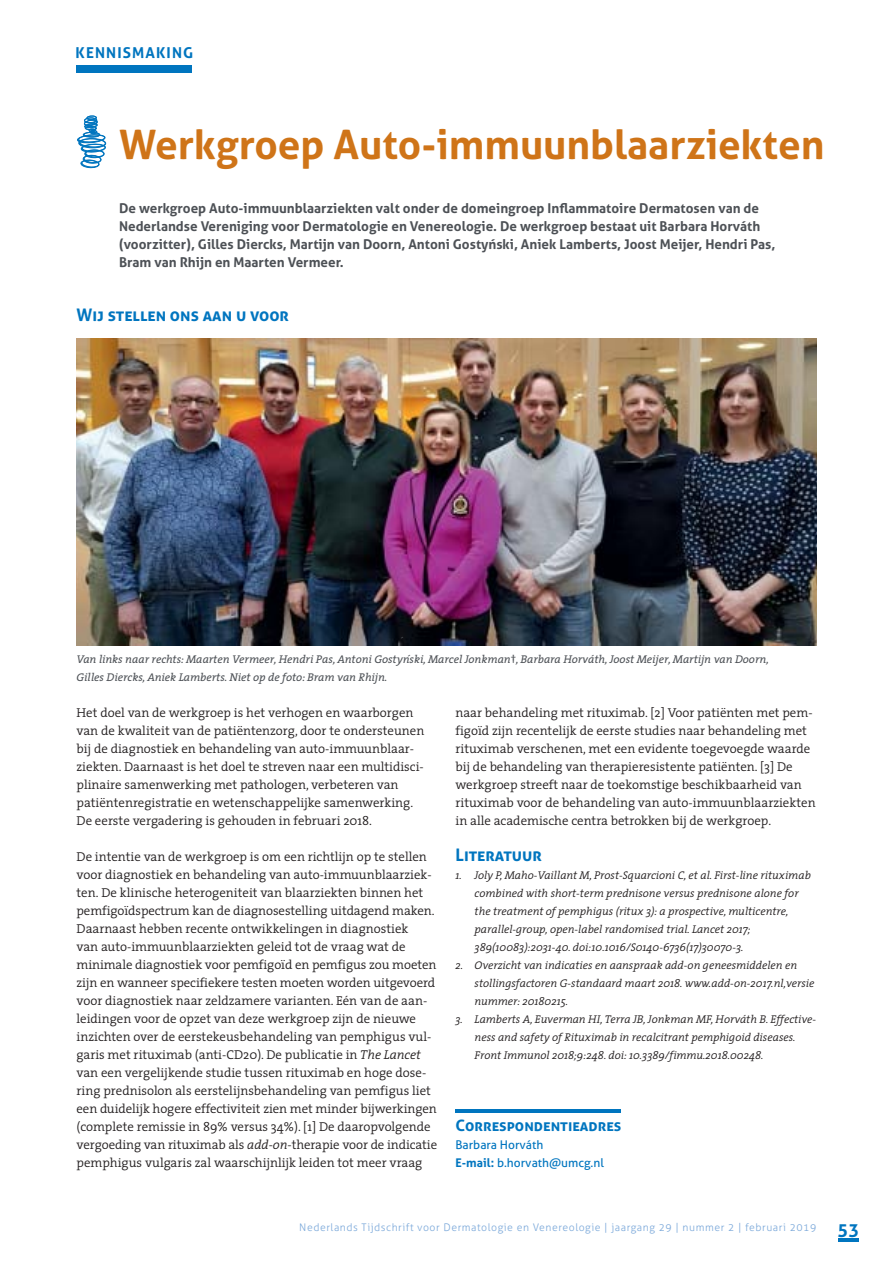
<style>
.page{position:relative;width:893px;height:1263px;background:#fff}
.page>*{position:absolute;margin:0;border:0;box-sizing:border-box;transform-origin:0 0}
.t1{font:700 40.5px "Aller";color:#cf7418}
.t2{font:700 17.25px "Aller";color:#0075bf}
.t3{font:700 15.75px "Aller";color:#0075bf}
.t4{font:700 15px "Aller";letter-spacing:.075em;color:#0075bf}
.t5{font:700 13.5px/18px "Aller";color:#4d5156}
.t6{font:300 12.9px/18px "The Serif";color:#231f20}
.t7{font:12px/18px "Aller";color:#0075bf}
.t8{font:italic 300 11.25px/18px "The Serif";color:#231f20}
.t9{font:italic 11.25px/18px "The Serif";color:#4d5156}
.t10{font:300 10.5px "Aller";letter-spacing:.05em;color:#7ca9da}
.s1{font-style:normal}
.s2{font-style:italic}
.s3{font-weight:700}
.s4{font-weight:700;font-size:18px;color:#0075bf}
</style>
<div class="page">
<hr style="left:838px;top:1238px;width:21px;height:3px;background:#0075bf">
<svg style="left:77px;top:116px;width:29px;height:52px"></svg>
<div style="left:87px;top:116px;width:10px;height:4px;border:1px solid #0075bf;border-radius:50%"></div>
<div style="left:85px;top:126px;width:12px;height:4px;border:1px solid #0075bf;border-radius:50%"></div>
<img style="left:77px;top:339px;width:739px;height:306px">
<hr style="left:455px;top:1109px;width:166px;height:4px;background:#0075bf">
<div style="left:77px;top:65px;width:115px;height:8px;background:#0075bf"></div>
<p class="t4" style="left:76px;top:47px;width:119px">KENNISMAKING</p>
<h1 class="t1" style="left:119px;top:129px;width:707px">Werkgroep Auto-immuunblaarziekten</h1>
<p class="t5" style="left:119px;top:201px;width:658px">De werkgroep Auto-immuunblaarziekten valt onder de domeingroep Inflammatoire Dermatosen van de Nederlandse Vereniging voor Dermatologie en Venereologie. De werkgroep bestaat uit Barbara Horváth (voorzitter), Gilles Diercks, Martijn van Doorn, Antoni Gostyński, Aniek Lamberts, Joost Meijer, Hendri Pas, Bram van Rhijn en Maarten Vermeer.</p>
<h2 class="t2" style="left:77px;top:308px;width:214px">Wij stellen ons aan u voor</h2>
<p class="t9" style="left:399px;top:633px;width:6px">´</p>
<p class="t9" style="left:407px;top:651px;width:6px">´</p>
<p class="t9" style="left:77px;top:651px;width:694px">Van links naar rechts: Maarten Vermeer, Hendri Pas, Antoni Gostynski, Marcel Jonkman<span class="s1">†</span>, Barbara Horváth, Joost Meijer, Martijn van Doorn,<br>Gilles Diercks, Aniek Lamberts. Niet op de foto: Bram van Rhijn.</p>
<p class="t6" style="left:77px;top:705px;width:349px">Het doel van de werkgroep is het verhogen en waarborgen van de kwaliteit van de patiëntenzorg, door te ondersteunen bij de diagnostiek en behandeling van auto-immuunblaar&shy;ziekten. Daarnaast is het doel te streven naar een multidisci&shy;plinaire samenwerking met pathologen, verbeteren van patiëntenregistratie en wetenschappelijke samenwerking.<br>De eerste vergadering is gehouden in februari 2018.</p>
<p class="t6" style="left:77px;top:849px;width:362px">De intentie van de werkgroep is om een richtlijn op te stellen voor diagnostiek en behandeling van auto-immuunblaarziek&shy;ten. De klinische heterogeniteit van blaarziekten binnen het pemfigoïdspectrum kan de diagnosestelling uitdagend maken.<br>Daarnaast hebben recente ontwikkelingen in diagnostiek<br>van auto-immuunblaarziekten geleid tot de vraag wat de minimale diagnostiek voor pemfigoïd en pemfigus zou moeten zijn en wanneer specifiekere testen moeten worden uitgevoerd voor diagnostiek naar zeldzamere varianten. Eén van de aan&shy;leidingen voor de opzet van deze werkgroep zijn de nieuwe inzichten over de eerstekeusbehandeling van pemphigus vul&shy;garis met rituximab (anti-CD20). De publicatie in <span class="s2">The Lancet </span>van een vergelijkende studie tussen rituximab en hoge dose&shy;ring prednisolon als eerstelijnsbehandeling van pemfigus liet een duidelijk hogere effectiviteit zien met minder bijwerkingen (complete remissie in 89% versus 34%). [1] De daaropvolgende vergoeding van rituximab als <span class="s2">add-on</span>-therapie voor de indicatie pemphigus vulgaris zal waarschijnlijk leiden tot meer vraag</p>
<p class="t6" style="left:455px;top:705px;width:362px">naar behandeling met rituximab. [2] Voor patiënten met pem&shy;figoïd zijn recentelijk de eerste studies naar behandeling met rituximab verschenen, met een evidente toegevoegde waarde bij de behandeling van therapieresistente patiënten. [3] De werkgroep streeft naar de toekomstige beschikbaarheid van rituximab voor de behandeling van auto-immuunblaarziekten in alle academische centra betrokken bij de werkgroep.</p>
<h2 class="t2" style="left:455px;top:848px;width:88px">Literatuur</h2>
<p class="t8" style="left:475px;top:867px;width:338px;text-indent:-19px">1. Joly P, Maho-Vaillant M, Prost-Squarcioni C, et al. First-line rituximab combined with short-term prednisone versus prednisone alone for the treatment of pemphigus (ritux 3): a prospective, multicentre, parallel-group, open-label randomised trial. Lancet 2017; 389(10083):2031-40. doi:10.1016/S0140-6736(17)30070-3.</p>
<p class="t8" style="left:475px;top:957px;width:341px;text-indent:-19px">2. Overzicht van indicaties en aanspraak add-on geneesmiddelen en stollingsfactoren G-standaard maart 2018. www.add-on-2017.nl,versie nummer: 20180215.</p>
<p class="t8" style="left:475px;top:1011px;width:343px;text-indent:-19px">3. Lamberts A, Euverman HI, Terra JB, Jonkman MF, Horváth B. Effective&shy;ness and safety of Rituximab in recalcitrant pemphigoid diseases.<br>Front Immunol 2018;9:248. doi: 10.3389/fimmu.2018.00248.</p>
<p class="t3" style="left:455px;top:1119px;width:167px">Correspondentieadres</p>
<p class="t7" style="left:455px;top:1136px;width:150px">Barbara Horváth<br><span class="s3">E-mail:</span> b.horvath@umcg.nl</p>
<p class="t10" style="left:299px;top:1223px;width:561px">Nederlands Tijdschrift voor Dermatologie en Venereologie | jaargang 29 | nummer 2 | februari 2019 <span class="s4">53</span></p>
</div>
